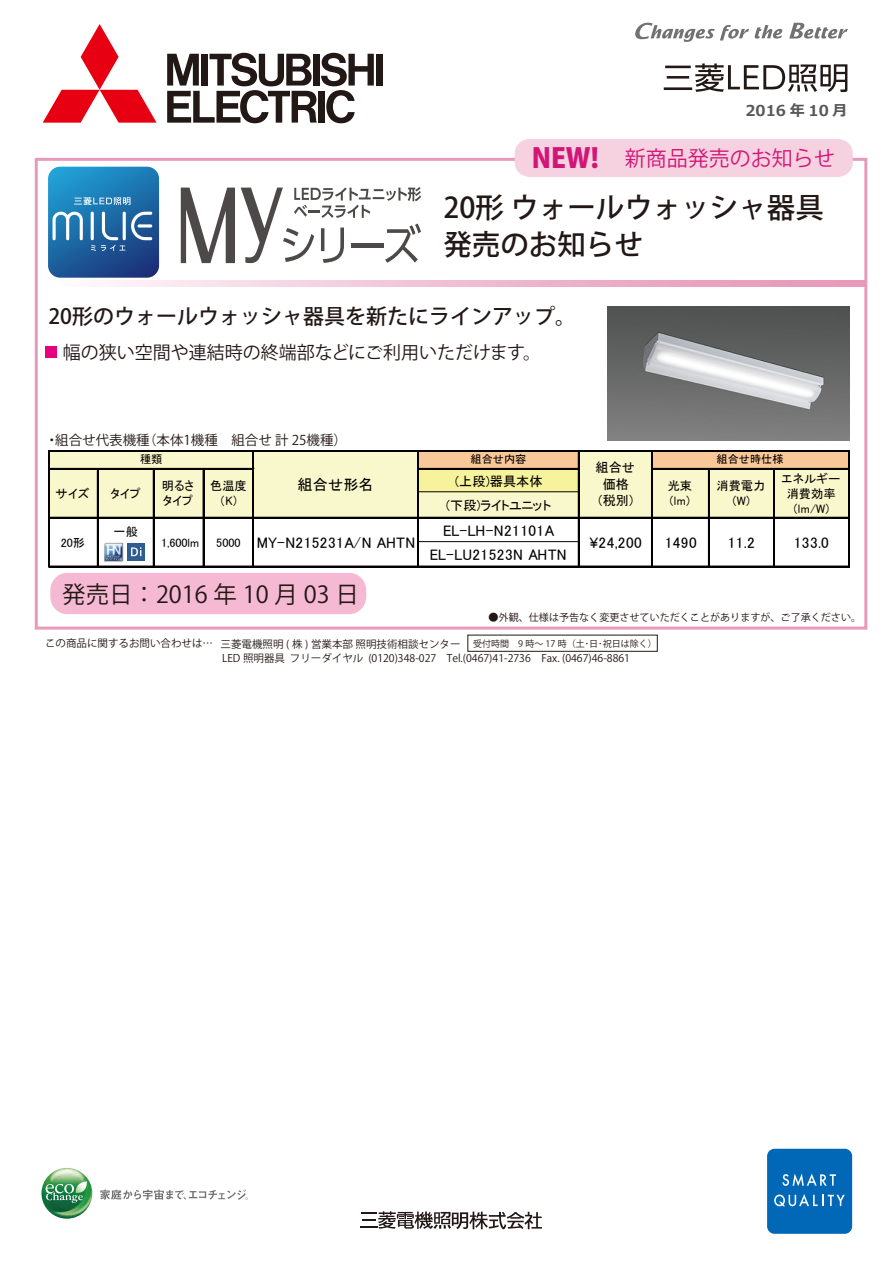
<style>
.page{position:relative;width:893px;height:1263px;background:#fff}
.page>*{position:absolute;margin:0;border:0;box-sizing:border-box;transform-origin:0 0}
.t1{font:500 28.5px/37.5px "Koz Go Pro";color:#221815}
.t2{font:23.4px "Koz Go Pro";color:#221815}
.t3{font:500 21px "Koz Go Pr 6 N";color:#221815}
.t4{font:21px "Koz Go Pro";color:#d31577}
.t5{font:18px "Koz Go Pr 6 N";color:#221815}
.t6{font:15.3px "MS P Gothic";letter-spacing:.035em;color:#040000}
.t7{font:700 15px "Meiryo";color:#595757}
.t8{font:13.5px "Koz Go Pr 6 N";color:#221815}
.t9{font:13.2px/16.2px "MS P Gothic";color:#040000;text-align:center}
.t10{font:13.2px "MS P Gothic";letter-spacing:-.035em;color:#040000}
.t11{font:12.15px/15.3px "MS P Gothic";color:#040000;text-align:center}
.t12{font:11.25px "MS P Gothic";color:#040000}
.t13{font:10.5px/13.6px "Koz Go Pro";color:#231815}
.t14{font:10.5px "Koz Go Pro";color:#221815}
.t15{font:10.05px "Koz Go Pro";color:#231815}
.t16{font:9px "Koz Go Pro";color:#231815}
.s1{font-weight:800;font-size:27px}
.s2{font-size:12.15px}
</style>
<div class="page">
<svg style="left:43px;top:24px;width:114px;height:99px"></svg>
<div style="left:376px;top:54px;width:7px;height:32px;background:#221815"></div>
<svg style="left:167px;top:53px;width:207px;height:70px"></svg>
<svg style="left:100px;top:1189px;width:148px;height:11px"></svg>
<img style="left:41px;top:1168px;width:51px;height:51px">
<svg style="left:46px;top:1181px;width:41px;height:22px"></svg>
<div style="left:767px;top:1149px;width:85px;height:85px;background:#0068b7;border-radius:7px"></div>
<svg style="left:782px;top:1173px;width:54px;height:13px"></svg>
<svg style="left:774px;top:1194px;width:71px;height:12px"></svg>
<svg style="left:789px;top:23px;width:59px;height:16px"></svg>
<svg style="left:635px;top:23px;width:114px;height:19px"></svg>
<svg style="left:755px;top:25px;width:27px;height:14px"></svg>
<svg style="left:360px;top:1211px;width:182px;height:18px"></svg>
<hr style="left:667px;top:76px;width:22px;height:3px;background:#221815">
<hr style="left:665px;top:66px;width:26px;height:2px;background:#221815">
<hr style="left:664px;top:87px;width:28px;height:3px;background:#221815">
<svg style="left:695px;top:63px;width:152px;height:29px"></svg>
<div style="left:467px;top:635px;width:191px;height:17px;border:1px solid #231815"></div>
<svg style="left:108px;top:280px;width:755px;height:6px"></svg>
<div style="left:35px;top:158px;width:832px;height:472px;border:3px solid #e89abb"></div>
<div style="left:515px;top:139px;width:338px;height:38px;background:#f6d1e0;border-radius:15px"></div>
<svg style="left:48px;top:167px;width:111px;height:111px"></svg>
<svg style="left:181px;top:188px;width:54px;height:75px"></svg>
<svg style="left:241px;top:187px;width:180px;height:76px"></svg>
<div style="left:46px;top:347px;width:11px;height:11px;background:#e4007f"></div>
<div style="left:50px;top:573px;width:316px;height:41px;background:#f5b9d3;border-radius:17px"></div>
<div style="left:50px;top:451px;width:369px;height:18px;background:#f9f8cc"></div>
<div style="left:418px;top:451px;width:161px;height:18px;background:#f9c898"></div>
<div style="left:578px;top:451px;width:74px;height:18px;background:#f9f8cc"></div>
<div style="left:651px;top:451px;width:199px;height:18px;background:#f9c898"></div>
<div style="left:50px;top:468px;width:369px;height:25px;background:#f9f8cc"></div>
<div style="left:418px;top:468px;width:161px;height:25px;background:#f6f39c"></div>
<div style="left:578px;top:468px;width:272px;height:25px;background:#f9f8cc"></div>
<div style="left:50px;top:492px;width:800px;height:26px;background:#f9f8cc"></div>
<hr style="left:50px;top:450px;width:800px;height:1px;background:#040000">
<hr style="left:50px;top:468px;width:204px;height:1px;background:#040000">
<hr style="left:419px;top:468px;width:160px;height:1px;background:#040000">
<hr style="left:652px;top:468px;width:198px;height:1px;background:#040000">
<hr style="left:419px;top:491px;width:159px;height:1px;background:#040000">
<hr style="left:419px;top:492px;width:159px;height:1px;background:#bfbfbf">
<hr style="left:50px;top:517px;width:800px;height:1px;background:#040000">
<hr style="left:419px;top:541px;width:159px;height:1px;background:#040000">
<hr style="left:419px;top:542px;width:159px;height:1px;background:#bfbfbf">
<hr style="left:48px;top:450px;width:2px;height:117px;background:#040000">
<hr style="left:97px;top:469px;width:1px;height:98px;background:#040000">
<hr style="left:153px;top:469px;width:1px;height:98px;background:#040000">
<hr style="left:203px;top:469px;width:1px;height:98px;background:#040000">
<hr style="left:253px;top:451px;width:1px;height:116px;background:#040000">
<hr style="left:417px;top:451px;width:1px;height:116px;background:#040000">
<hr style="left:418px;top:451px;width:1px;height:116px;background:#040000">
<hr style="left:578px;top:451px;width:1px;height:116px;background:#040000">
<hr style="left:651px;top:451px;width:1px;height:116px;background:#040000">
<hr style="left:708px;top:469px;width:1px;height:98px;background:#040000">
<hr style="left:773px;top:469px;width:1px;height:98px;background:#040000">
<hr style="left:50px;top:566px;width:800px;height:1px;background:#040000">
<hr style="left:848px;top:451px;width:1px;height:116px;background:#040000">
<hr style="left:849px;top:451px;width:1px;height:116px;background:#040000">
<img style="left:607px;top:306px;width:242px;height:135px">
<img style="left:104px;top:542px;width:20px;height:20px">
<div style="left:128px;top:543px;width:17px;height:17px;background:#2f5c91"></div>
<svg style="left:131px;top:547px;width:10px;height:9px"></svg>
<h3 class="t7" style="left:745px;top:100px;width:104px">2016 年 10 月</h3>
<h3 class="t4" style="left:532px;top:145px;width:304px"><span class="s1">NEW!</span> 新商品発売のお知らせ</h3>
<h1 class="t1" style="left:443px;top:190px;width:382px">20形 ウォールウォッシャ器具発売のお知らせ</h1>
<h3 class="t3" style="left:49px;top:304px;width:529px">20形のウォールウォッシャ器具を新たにラインアップ。</h3>
<h3 class="t5" style="left:63px;top:342px;width:480px">幅の狭い空間や連結時の終端部などにご利用いただけます。</h3>
<p class="t8" style="left:45px;top:432px;width:303px">・組合せ代表機種（本体1機種　組合せ 計 25機種）</p>
<p class="t12" style="left:470px;top:454px;width:57px">組合せ内容</p>
<p class="t12" style="left:140px;top:454px;width:24px">種類</p>
<p class="t9" style="left:596px;top:460px;width:41px">組合せ価格<br>(税別)</p>
<p class="t11" style="left:56px;top:486px;width:36px">サイズ</p>
<p class="t11" style="left:111px;top:486px;width:32px">タイプ</p>
<p class="t11" style="left:162px;top:478px;width:33px;text-align:left">明るさタイプ</p>
<p class="t11" style="left:210px;top:478px;width:38px">色温度（K）</p>
<p class="t9" style="left:455px;top:473px;width:89px">(上段)器具本体</p>
<p class="t11" style="left:668px;top:478px;width:26px;text-align:left">光束(lm)</p>
<h3 class="t6" style="left:298px;top:477px;width:78px">組合せ形名</h3>
<p class="t10" style="left:446px;top:499px;width:107px">(下段)ライトユニット</p>
<p class="t12" style="left:716px;top:454px;width:69px">組合せ時仕様</p>
<p class="t11" style="left:716px;top:478px;width:50px">消費電力(W)</p>
<p class="t11" style="left:782px;top:471px;width:60px">エネルギー消費効率(lm/W)</p>
<p class="t11" style="left:61px;top:535px;width:26px">20形</p>
<p class="t11" style="left:114px;top:524px;width:26px">一般</p>
<p class="t11" style="left:161px;top:535px;width:39px">1,600lm</p>
<h3 class="t6" style="left:216px;top:535px;width:200px"><span class="s2">5000</span> MY-N215231A/N AHTN</h3>
<h3 class="t6" style="left:443px;top:522px;width:113px">EL-LH-N21101A</h3>
<h3 class="t6" style="left:430px;top:547px;width:138px">EL-LU21523N AHTN</h3>
<h3 class="t6" style="left:589px;top:535px;width:54px">¥24,200</h3>
<h3 class="t6" style="left:665px;top:535px;width:34px">1490</h3>
<h3 class="t6" style="left:728px;top:535px;width:28px">11.2</h3>
<h3 class="t6" style="left:794px;top:535px;width:37px">133.0</h3>
<h2 class="t2" style="left:62px;top:579px;width:298px">発売日：2016 年 10 月 03 日</h2>
<p class="t15" style="left:489px;top:611px;width:374px">●外観、仕様は予告なく変更させていただくことがありますが、ご了承ください。</p>
<p class="t14" style="left:45px;top:636px;width:169px">この商品に関するお問い合わせは…</p>
<p class="t13" style="left:221px;top:637px;width:411px">三菱電機照明 ( 株 ) 営業本部 照明技術相談センター<br>LED 照明器具 フリーダイヤル (0120)348-027　Tel.(0467)41-2736　Fax. (0467)46-8861</p>
<p class="t16" style="left:473px;top:638px;width:185px">受付時間　9 時～ 17 時（土･日･祝日は除く）</p>
</div>
